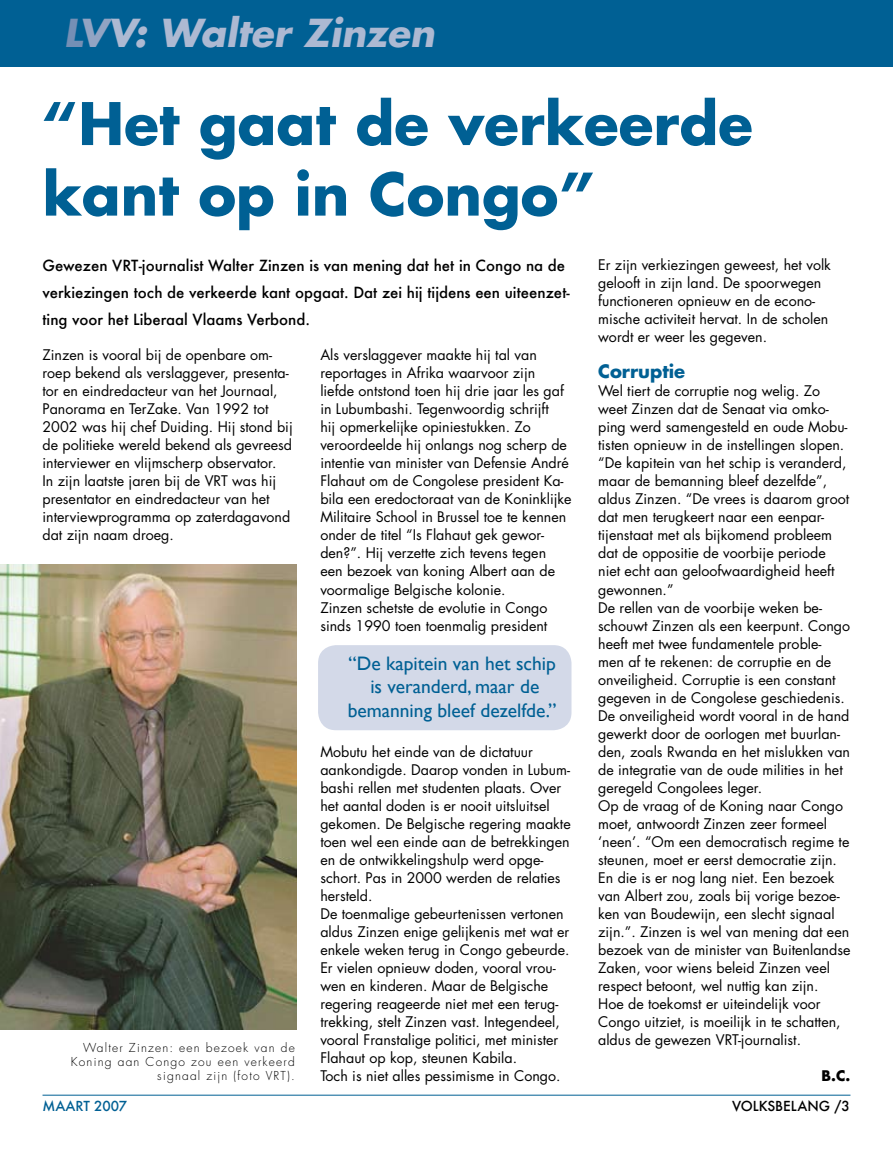
<style>
.page{position:relative;width:893px;height:1149px;background:#fff}
.page>*{position:absolute;margin:0;border:0;box-sizing:border-box;transform-origin:0 0}
.t1{font:700 57px/70.5px "Futura";color:#006094}
.t2{font:italic 700 37.5px "Futura";color:#adb9d2}
.t3{font:19.5px/23.4px "Gill Sans";color:#006094;text-align:center}
.t4{font:700 18px "Futura";color:#006094}
.t5{font:500 15px/27px "Futura";color:#000}
.t6{font:14.25px/18px "Futura";color:#000}
.t7{font:700 14.25px "Futura";color:#000}
.t8{font:500 13.5px "Futura";color:#000}
.t9{font:500 13.5px "Futura";color:#006094}
.t10{font:300 12px/14.4px "Futura";letter-spacing:.1em;color:#000;text-align:right}
.s1{color:#748fb5}
.s2{color:#92a4c3}
</style>
<div class="page">
<hr style="left:43px;top:1094px;width:807px;height:1px;background:#006094">
<img style="left:0;top:564px;width:296px;height:465px">
<div style="left:318px;top:645px;width:253px;height:85px;background:#d3d9e8;border-radius:18px"></div>
<div style="left:0;top:0;width:893px;height:66px;background:#006094"></div>
<h2 class="t2" style="left:64px;top:7px;width:372px"><span class="s1">L</span><span class="s2">V</span>V: Walter Zinzen</h2>
<h1 class="t1" style="left:43px;top:87px;width:712px">“Het gaat de verkeerde kant op in Congo”</h1>
<p class="t5" style="left:43px;top:251px;width:529px">Gewezen VRT-journalist Walter Zinzen is van mening dat het in Congo na de verkiezingen toch de verkeerde kant opgaat. Dat zei hij tijdens een uiteenzet&shy;ting voor het Liberaal Vlaams Verbond.</p>
<p class="t6" style="left:43px;top:346px;width:252px">Zinzen is vooral bij de openbare om&shy;roep bekend als verslaggever, presenta&shy;tor en eindredacteur van het Journaal, Panorama en TerZake. Van 1992 tot 2002 was hij chef Duiding. Hij stond bij de politieke wereld bekend als gevreesd interviewer en vlijmscherp observator.<br>In zijn laatste jaren bij de VRT was hij presentator en eindredacteur van het interviewprogramma op zaterdagavond dat zijn naam droeg.</p>
<p class="t6" style="left:320px;top:346px;width:253px">Als verslaggever maakte hij tal van reportages in Afrika waarvoor zijn liefde ontstond toen hij drie jaar les gaf in Lubumbashi. Tegenwoordig schrijft<br>hij opmerkelijke opiniestukken. Zo veroordeelde hij onlangs nog scherp de intentie van minister van Defensie André Flahaut om de Congolese president Ka&shy;bila een eredoctoraat van de Koninklijke Militaire School in Brussel toe te kennen onder de titel “Is Flahaut gek gewor&shy;den?”. Hij verzette zich tevens tegen een bezoek van koning Albert aan de voormalige Belgische kolonie.<br>Zinzen schetste de evolutie in Congo sinds 1990 toen toenmalig president</p>
<p class="t10" style="left:71px;top:1039px;width:225px">Walter Zinzen: een bezoek van de<br>Koning aan Congo zou een verkeerd signaal zijn (foto VRT).</p>
<h3 class="t3" style="left:348px;top:651px;width:210px">“De kapitein van het schip is veranderd, maar de bemanning bleef dezelfde.”</h3>
<p class="t6" style="left:320px;top:742px;width:252px">Mobutu het einde van de dictatuur aankondigde. Daarop vonden in Lubum&shy;bashi rellen met studenten plaats. Over het aantal doden is er nooit uitsluitsel gekomen. De Belgische regering maakte toen wel een einde aan de betrekkingen en de ontwikkelingshulp werd opge&shy;schort. Pas in 2000 werden de relaties hersteld.<br>De toenmalige gebeurtenissen vertonen aldus Zinzen enige gelijkenis met wat er enkele weken terug in Congo gebeurde.<br>Er vielen opnieuw doden, vooral vrou&shy;wen en kinderen. Maar de Belgische regering reageerde niet met een terug&shy;trekking, stelt Zinzen vast. Integendeel, vooral Franstalige politici, met minister Flahaut op kop, steunen Kabila.<br>Toch is niet alles pessimisme in Congo.</p>
<p class="t6" style="left:598px;top:256px;width:234px">Er zijn verkiezingen geweest, het volk gelooft in zijn land. De spoorwegen functioneren opnieuw en de econo&shy;mische activiteit hervat. In de scholen wordt er weer les gegeven.</p>
<p class="t4" style="left:598px;top:359px;width:89px">Corruptie</p>
<p class="t6" style="left:598px;top:382px;width:254px">Wel tiert de corruptie nog welig. Zo weet Zinzen dat de Senaat via omko&shy;ping werd samengesteld en oude Mobu&shy;tisten opnieuw in de instellingen slopen. “De kapitein van het schip is veranderd, maar de bemanning bleef dezelfde”, aldus Zinzen. “De vrees is daarom groot dat men terugkeert naar een eenpar&shy;tijenstaat met als bijkomend probleem dat de oppositie de voorbije periode niet echt aan geloofwaardigheid heeft gewonnen.”<br>De rellen van de voorbije weken be&shy;schouwt Zinzen als een keerpunt. Congo heeft met twee fundamentele proble&shy;men af te rekenen: de corruptie en de onveiligheid. Corruptie is een constant gegeven in de Congolese geschiedenis.<br>De onveiligheid wordt vooral in de hand gewerkt door de oorlogen met buurlan&shy;den, zoals Rwanda en het mislukken van de integratie van de oude milities in het geregeld Congolees leger.<br>Op de vraag of de Koning naar Congo moet, antwoordt Zinzen zeer formeel ‘neen’. “Om een democratisch regime te steunen, moet er eerst democratie zijn.<br>En die is er nog lang niet. Een bezoek van Albert zou, zoals bij vorige bezoe&shy;ken van Boudewijn, een slecht signaal zijn.”. Zinzen is wel van mening dat een bezoek van de minister van Buitenlandse Zaken, voor wiens beleid Zinzen veel respect betoont, wel nuttig kan zijn.<br>Hoe de toekomst er uiteindelijk voor Congo uitziet, is moeilijk in te schatten, aldus de gewezen VRT-journalist.</p>
<p class="t7" style="left:822px;top:1065px;width:30px">B.C.</p>
<p class="t9" style="left:43px;top:1096px;width:86px">MAART 2007</p>
<p class="t8" style="left:732px;top:1096px;width:119px">VOLKSBELANG /3</p>
</div>
